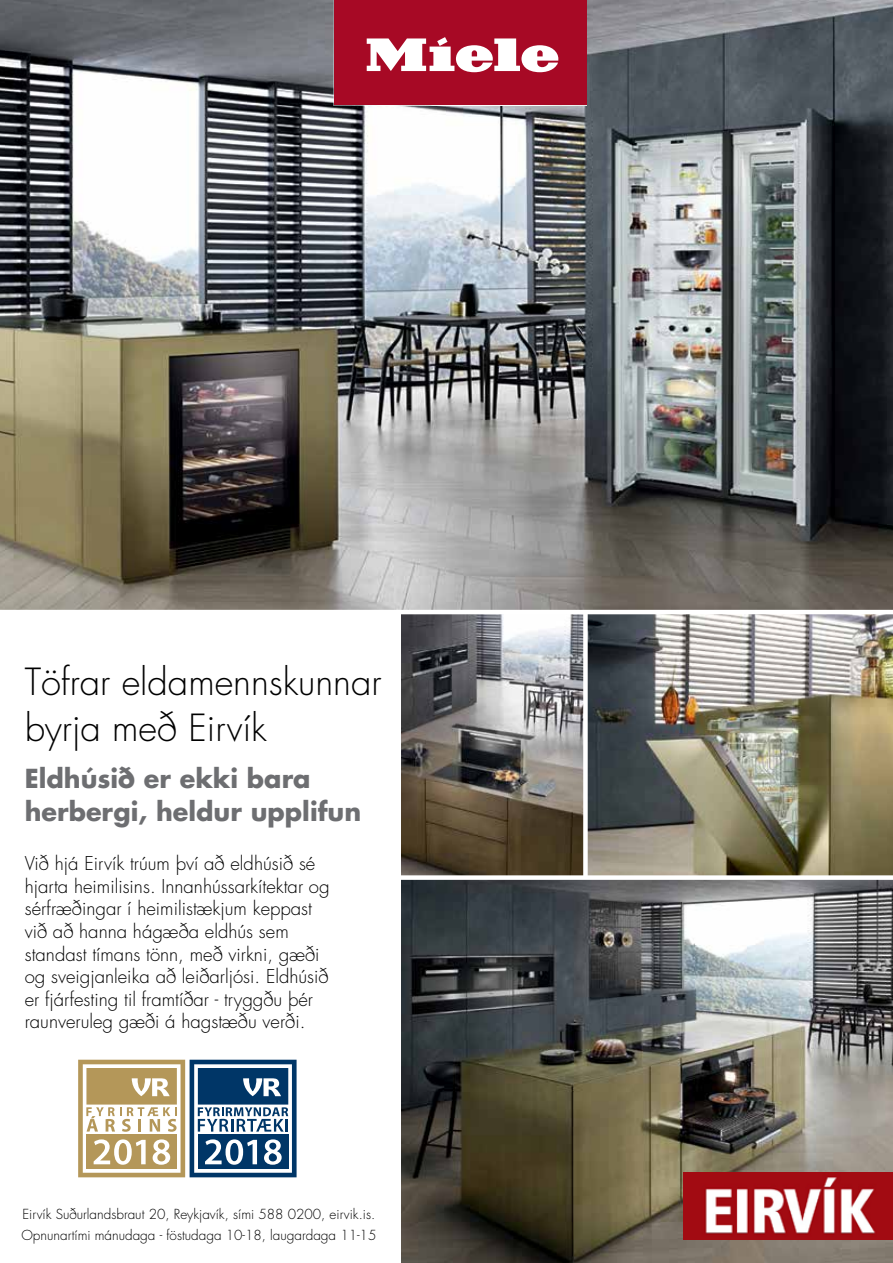
<style>
.page{position:relative;width:893px;height:1263px;background:#fff}
.page>*{position:absolute;margin:0;border:0;box-sizing:border-box;transform-origin:0 0}
.t1{font:300 36.45px/46.8px "Futura";color:#000}
.t2{font:700 25.5px/33px "Futura";color:#6d6e71}
.t3{font:300 18.6px/22.6px "Futura";color:#000}
.t4{font:300 13.5px/21px "Futura";color:#000}
</style>
<div class="page">
<img style="left:401px;top:614px;width:492px;height:649px">
<img style="left:0;top:0;width:893px;height:610px">
<div style="left:334px;top:0;width:253px;height:104px;background:#a70925"></div>
<svg style="left:367px;top:37px;width:191px;height:35px"></svg>
<img style="left:683px;top:1172px;width:210px;height:68px">
<div style="left:583px;top:611px;width:5px;height:268px;background:#fff"></div>
<div style="left:379px;top:875px;width:514px;height:5px;background:#fff"></div>
<svg style="left:78px;top:1060px;width:218px;height:117px"></svg>
<h1 class="t1" style="left:25px;top:659px;width:358px">Töfrar eldamennskunnar byrja með Eirvík</h1>
<h2 class="t2" style="left:25px;top:761px;width:338px">Eldhúsið er ekki bara herbergi, heldur upplifun</h2>
<p class="t3" style="left:25px;top:852px;width:306px">Við hjá Eirvík trúum því að eldhúsið sé hjarta heimilisins. Innanhússarkítektar og sérfræðingar í heimilistækjum keppast við að hanna hágæða eldhús sem standast tímans tönn, með virkni, gæði og sveigjanleika að leiðarljósi. Eldhúsið er fjárfesting til framtíðar - tryggðu þér raunveruleg gæði á hagstæðu verði.</p>
<p class="t4" style="left:21px;top:1204px;width:356px">Eirvík Suðurlandsbraut 20, Reykjavík, sími 588 0200, eirvik.is.<br>Opnunartími mánudaga - föstudaga 10-18, laugardaga 11-15</p>
</div>
